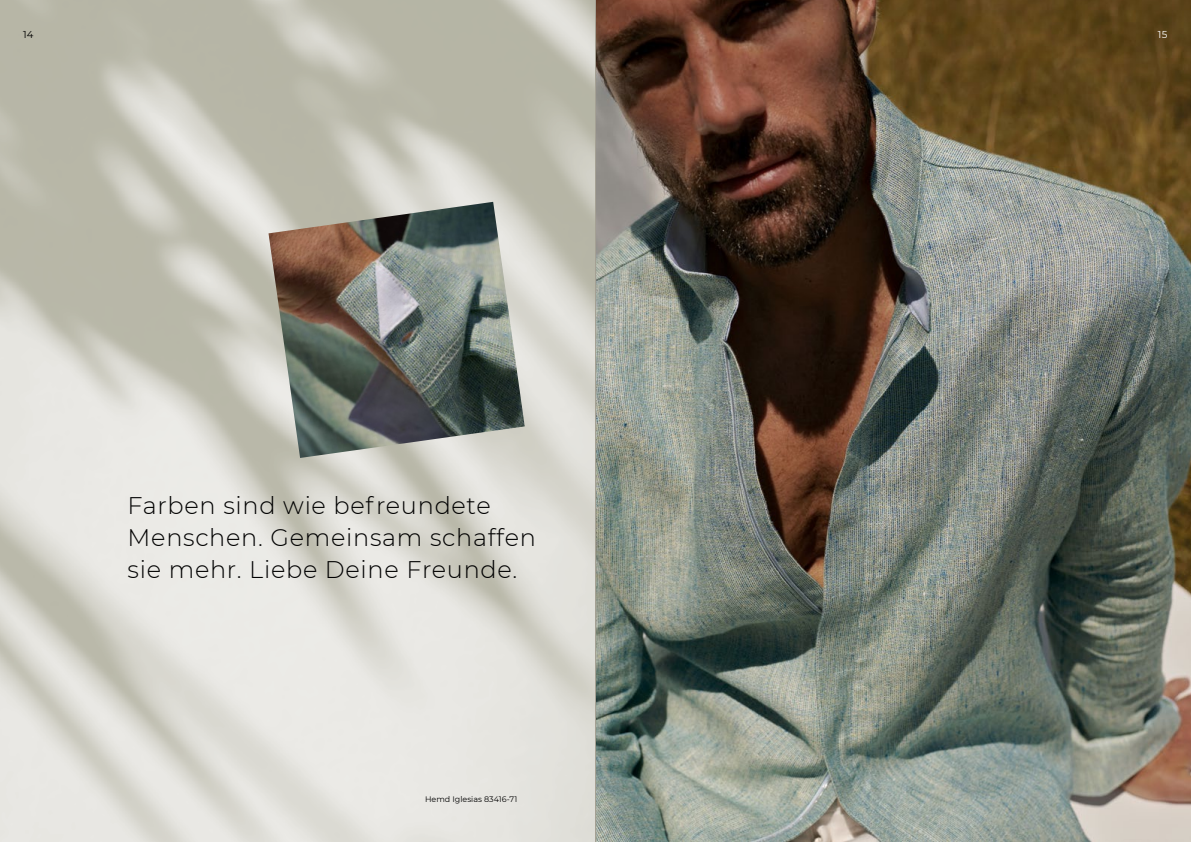
<style>
.page{position:relative;width:1191px;height:842px;background:#fff}
.page>*{position:absolute;margin:0;border:0;box-sizing:border-box;transform-origin:0 0}
.t1{font:300 24px/32px "Montserrat";letter-spacing:.03em;color:#000}
.t2{font:10px "Montserrat";color:#fff}
.t3{font:10px "Montserrat";color:#000}
.t4{font:8px "Montserrat";color:#000}
</style>
<div class="page">
<img style="left:596px;top:0;width:595px;height:842px">
<img style="left:268px;top:202px;width:257px;height:256px">
<hr style="left:595px;top:0;width:1px;height:842px;background:#a4a093">
<p class="t3" style="left:23px;top:28px;width:12px">14</p>
<p class="t1" style="left:128px;top:488px;width:410px">Farben sind wie befreundete<br>Menschen. Gemeinsam schaffen sie mehr. Liebe Deine Freunde.</p>
<p class="t4" style="left:425px;top:793px;width:94px">Hemd Iglesias 83416-71</p>
<p class="t2" style="left:1157px;top:28px;width:11px">15</p>
</div>
